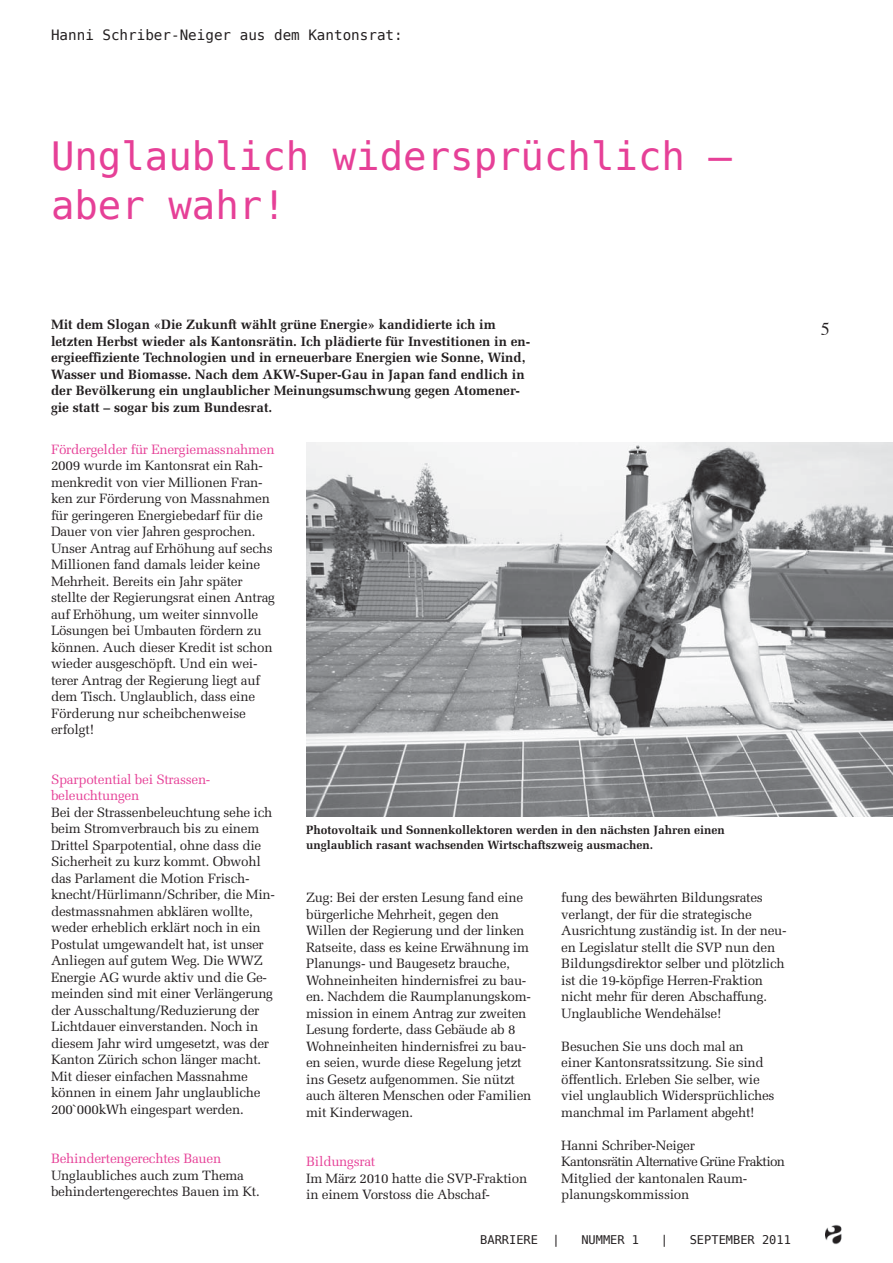
<style>
.page{position:relative;width:893px;height:1263px;background:#fff}
.page>*{position:absolute;margin:0;border:0;box-sizing:border-box;transform-origin:0 0}
.t1{font:39px/49.5px "Bitstream Vera Sans Mono";color:#e64097}
.t2{font:14.25px "Bitstream Vera Sans Mono";color:#231f20}
.t3{font:13.5px/16.5px "Melior";letter-spacing:-.02em;color:#231f20}
.t4{font:700 13.5px/16.5px "Melior";color:#231f20}
.t5{font:13.5px/16.5px "Melior";letter-spacing:-.02em;color:#e64097}
.t6{font:700 12px/15px "Melior";color:#231f20}
.t7{font:12px "Bitstream Vera Sans Mono";color:#231f20}
</style>
<div class="page">
<img style="left:825px;top:1224px;width:17px;height:21px">
<img style="left:306px;top:442px;width:587px;height:374px">
<p class="t2" style="left:51px;top:27px;width:353px">Hanni Schriber-Neiger aus dem Kantonsrat:</p>
<h1 class="t1" style="left:51px;top:131px;width:682px">Unglaublich widersprüchlich – aber wahr!</h1>
<p class="t4" style="left:51px;top:317px;width:481px">Mit dem Slogan «Die Zukunft wählt grüne Energie» kandidierte ich im letzten Herbst wieder als Kantonsrätin. Ich plädierte für Investitionen in en&shy;ergieeffiziente Technologien und in erneuerbare Energien wie Sonne, Wind, Wasser und Biomasse. Nach dem AKW-Super-Gau in Japan fand endlich in der Bevölkerung ein unglaublicher Meinungsumschwung gegen Atomener&shy;gie statt – sogar bis zum Bundesrat.</p>
<p class="t5" style="left:51px;top:442px;width:225px">Fördergelder für Energiemassnahmen</p>
<p class="t3" style="left:51px;top:459px;width:225px">2009 wurde im Kantonsrat ein Rah&shy;menkredit von vier Millionen Fran&shy;ken zur Förderung von Massnahmen für geringeren Energiebedarf für die Dauer von vier Jahren gesprochen.<br>Unser Antrag auf Erhöhung auf sechs Millionen fand damals leider keine Mehrheit. Bereits ein Jahr später stellte der Regierungsrat einen Antrag auf Erhöhung, um weiter sinnvolle Lösungen bei Umbauten fördern zu können. Auch dieser Kredit ist schon wieder ausgeschöpft. Und ein wei&shy;terer Antrag der Regierung liegt auf dem Tisch. Unglaublich, dass eine Förderung nur scheibchenweise erfolgt!</p>
<p class="t5" style="left:51px;top:772px;width:161px">Sparpotential bei Strassen&shy;beleuchtungen</p>
<p class="t3" style="left:51px;top:805px;width:226px">Bei der Strassenbeleuchtung sehe ich beim Stromverbrauch bis zu einem Drittel Sparpotential, ohne dass die Sicherheit zu kurz kommt. Obwohl das Parlament die Motion Frisch&shy;knecht/Hürlimann/Schriber, die Min&shy;destmassnahmen abklären wollte, weder erheblich erklärt noch in ein Postulat umgewandelt hat, ist unser Anliegen auf gutem Weg. Die WWZ Energie AG wurde aktiv und die Ge&shy;meinden sind mit einer Verlängerung der Ausschaltung/Reduzierung der Lichtdauer einverstanden. Noch in diesem Jahr wird umgesetzt, was der Kanton Zürich schon länger macht.<br>Mit dieser einfachen Massnahme können in einem Jahr unglaubliche 200`000kWh eingespart werden.</p>
<p class="t5" style="left:51px;top:1152px;width:172px">Behindertengerechtes Bauen</p>
<p class="t3" style="left:51px;top:1168px;width:210px">Unglaubliches auch zum Thema behindertengerechtes Bauen im Kt.</p>
<p class="t6" style="left:306px;top:824px;width:420px">Photovoltaik und Sonnenkollektoren werden in den nächsten Jahren einen unglaublich rasant wachsenden Wirtschaftszweig ausmachen.</p>
<p class="t3" style="left:561px;top:891px;width:227px">fung des bewährten Bildungsrates verlangt, der für die strategische Ausrichtung zuständig ist. In der neu&shy;en Legislatur stellt die SVP nun den Bildungsdirektor selber und plötzlich ist die 19-köpfige Herren-Fraktion nicht mehr für deren Abschaffung.<br>Unglaubliche Wendehälse!</p>
<p class="t3" style="left:561px;top:1039px;width:215px">Besuchen Sie uns doch mal an einer Kantonsratssitzung. Sie sind öffentlich. Erleben Sie selber, wie viel unglaublich Widersprüchliches manchmal im Parlament abgeht!</p>
<p class="t3" style="left:561px;top:1138px;width:225px">Hanni Schriber-Neiger<br>Kantonsrätin Alternative Grüne Fraktion<br>Mitglied der kantonalen Raum&shy;planungskommission</p>
<p class="t3" style="left:306px;top:891px;width:227px">Zug: Bei der ersten Lesung fand eine bürgerliche Mehrheit, gegen den Willen der Regierung und der linken Ratseite, dass es keine Erwähnung im Planungs- und Baugesetz brauche, Wohneinheiten hindernisfrei zu bau&shy;en. Nachdem die Raumplanungskom&shy;mission in einem Antrag zur zweiten Lesung forderte, dass Gebäude ab 8<br>Wohneinheiten hindernisfrei zu bau&shy;en seien, wurde diese Regelung jetzt ins Gesetz aufgenommen. Sie nützt auch älteren Menschen oder Familien mit Kinderwagen.</p>
<p class="t5" style="left:306px;top:1155px;width:71px">Bildungsrat</p>
<p class="t3" style="left:306px;top:1171px;width:223px">Im März 2010 hatte die SVP-Fraktion in einem Vorstoss die Abschaf-</p>
<p class="t7" style="left:480px;top:1233px;width:81px">BARRIERE |</p>
<p class="t7" style="left:581px;top:1233px;width:59px">NUMMER 1</p>
<p class="t7" style="left:661px;top:1233px;width:9px">|</p>
<p class="t7" style="left:690px;top:1233px;width:103px">SEPTEMBER 2011</p>
</div>
